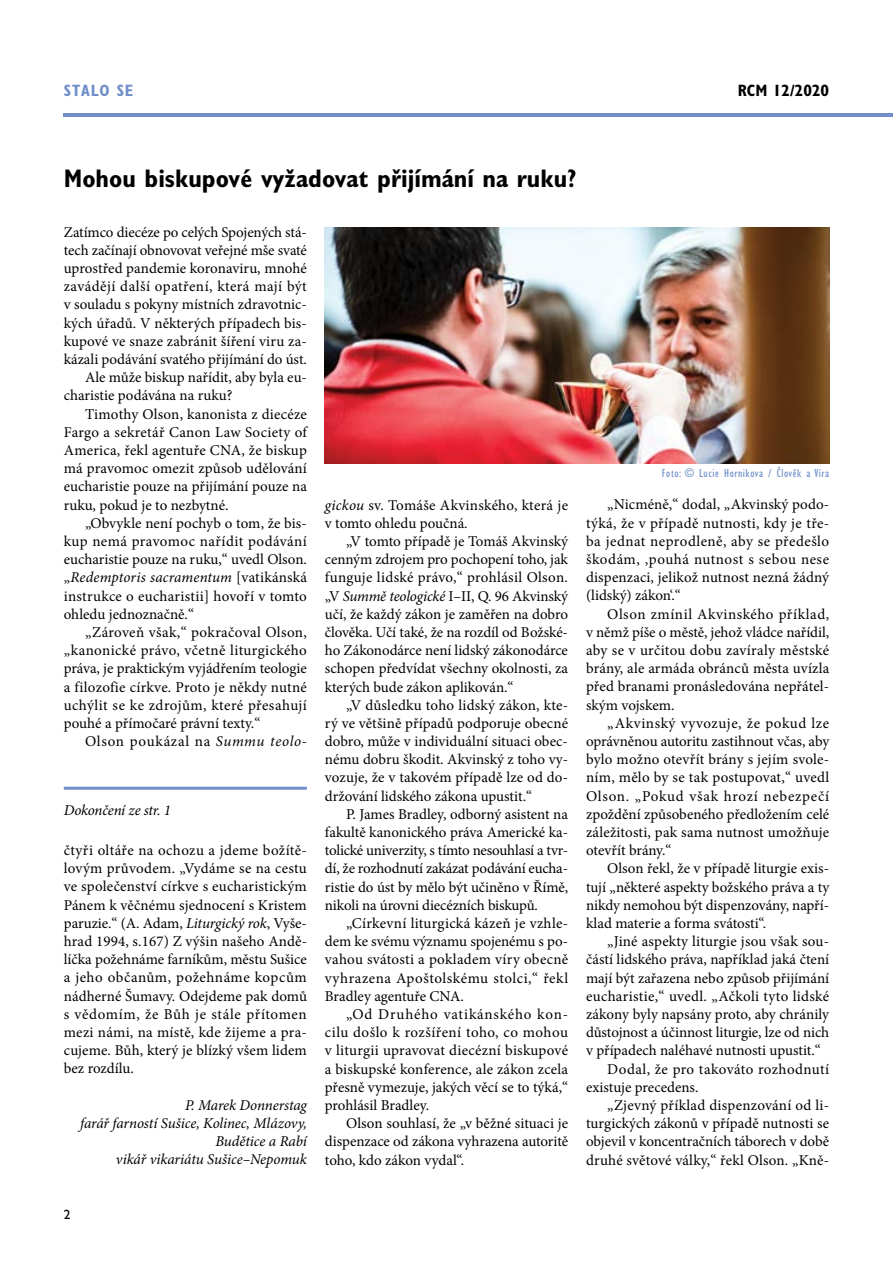
<style>
.page{position:relative;width:893px;height:1263px;background:#fff}
.page>*{position:absolute;margin:0;border:0;box-sizing:border-box;transform-origin:0 0}
.t1{font:700 condensed 25.5px "Gill Sans Std";color:#000}
.t2{font:700 condensed 16.5px "Gill Sans Std";color:#000}
.t3{font:700 condensed 16.5px "Gill Sans Std";color:#708fc9}
.t4{font:15px/18.1px "Minion Pro";letter-spacing:.005em;color:#000;text-align:justify}
.t5{font:italic 15px/18.1px "Minion Pro";letter-spacing:-.005em;color:#000;text-align:right}
.t6{font:15px "Minion Pro";letter-spacing:.025em;color:#000}
.t7{font:15px "Minion Pro";letter-spacing:.03em;color:#000}
.t8{font:15px "Minion Pro";letter-spacing:.05em;color:#000}
.t9{font:13.5px "Gill Sans Std";color:#000}
.t10{font:condensed 12px "Gill Sans Std";letter-spacing:.05em;color:#708fc9}
.s1{font-style:normal}
.s2{font-style:italic}
</style>
<div class="page">
<hr style="left:64px;top:113px;width:829px;height:4px;background:#708fc9">
<hr style="left:64px;top:787px;width:243px;height:3px;background:#708fc9">
<img style="left:325px;top:227px;width:504px;height:236px">
<p class="t3" style="left:64px;top:81px;width:71px">stalo se</p>
<p class="t2" style="left:738px;top:81px;width:93px">RCM 12/2020</p>
<h1 class="t1" style="left:64px;top:164px;width:514px">Mohou biskupové vyžadovat přijímání na ruku?</h1>
<p class="t4" style="left:64px;top:223px;width:245px">Zatímco diecéze po celých Spojených stá-</p>
<p class="t4" style="left:64px;top:241px;width:245px">tech začínají obnovovat veřejné mše svaté</p>
<p class="t4" style="left:64px;top:259px;width:245px">uprostřed pandemie koronaviru, mnohé</p>
<p class="t7" style="left:64px;top:276px;width:245px">zavádějí další opatření, která mají být</p>
<p class="t4" style="left:64px;top:296px;width:245px">v souladu s pokyny místních zdravotnic-</p>
<p class="t4" style="left:64px;top:314px;width:245px">kých úřadů. V některých případech bis-</p>
<p class="t4" style="left:64px;top:332px;width:245px">kupové ve snaze zabránit šíření viru za-</p>
<p class="t4" style="left:64px;top:350px;width:245px">kázali podávání svatého přijímání do úst.</p>
<p class="t4" style="left:85px;top:368px;width:223px">Ale může biskup nařídit, aby byla eu-</p>
<p class="t4" style="left:64px;top:387px;width:170px">charistie podávána na ruku?</p>
<p class="t4" style="left:85px;top:405px;width:223px">Timothy Olson, kanonista z diecéze</p>
<p class="t4" style="left:64px;top:423px;width:245px">Fargo a sekretář Canon Law Society of</p>
<p class="t4" style="left:64px;top:441px;width:245px">America, řekl agentuře CNA, že biskup</p>
<p class="t4" style="left:64px;top:459px;width:245px">má pravomoc omezit způsob udělování</p>
<p class="t4" style="left:64px;top:478px;width:245px">eucharistie pouze na přijímání pouze na</p>
<p class="t4" style="left:64px;top:496px;width:166px">ruku, pokud je to nezbytné.</p>
<p class="t4" style="left:85px;top:514px;width:223px">„Obvykle není pochyb o tom, že bis-</p>
<p class="t6" style="left:64px;top:531px;width:245px">kup nemá pravomoc nařídit podávání</p>
<p class="t4" style="left:64px;top:550px;width:245px">eucharistie pouze na ruku,“ uvedl Olson.</p>
<p class="t5" style="left:64px;top:568px;width:245px"><span class="s1">„</span>Redemptoris sacramentum <span class="s1">[vatikánská</span></p>
<p class="t4" style="left:64px;top:587px;width:245px">instrukce o eucharistii] hovoří v tomto</p>
<p class="t4" style="left:64px;top:605px;width:132px">ohledu jednoznačně.“</p>
<p class="t6" style="left:85px;top:622px;width:223px">„Zároveň však,“ pokračoval Olson,</p>
<p class="t6" style="left:64px;top:640px;width:245px">„kanonické právo, včetně liturgického</p>
<p class="t4" style="left:64px;top:659px;width:245px">práva, je praktickým vyjádřením teologie</p>
<p class="t4" style="left:64px;top:678px;width:245px">a filozofie církve. Proto je někdy nutné</p>
<p class="t6" style="left:64px;top:695px;width:245px">uchýlit se ke zdrojům, které přesahují</p>
<p class="t4" style="left:64px;top:714px;width:198px">pouhé a přímočaré právní texty.“</p>
<p class="t8" style="left:85px;top:731px;width:223px">Olson poukázal na <span class="s2">Summu teolo-</span></p>
<p class="t4" style="left:325px;top:496px;width:245px"><span class="s2">gickou</span> sv. Tomáše Akvinského, která je v tomto ohledu poučná.</p>
<p class="t4" style="left:325px;top:532px;width:245px;text-indent:21px">„V tomto případě je Tomáš Akvinský cenným zdrojem pro pochopení toho, jak funguje lidské právo,“ prohlásil Olson. „V <span class="s2">Summě teologické</span> I–II, Q. 96 Akvinský učí, že každý zákon je zaměřen na dobro člověka. Učí také, že na rozdíl od Božské&shy;ho Zákonodárce není lidský zákonodárce schopen předvídat všechny okolnosti, za kterých bude zákon aplikován.“</p>
<p class="t4" style="left:325px;top:696px;width:245px;text-indent:21px">„V důsledku toho lidský zákon, kte&shy;rý ve většině případů podporuje obecné dobro, může v individuální situaci obec&shy;nému dobru škodit. Akvinský z toho vy&shy;vozuje, že v takovém případě lze od do&shy;držování lidského zákona upustit.“</p>
<p class="t4" style="left:325px;top:805px;width:245px;text-indent:21px">P. James Bradley, odborný asistent na fakultě kanonického práva Americké ka&shy;tolické univerzity, s tímto nesouhlasí a tvr&shy;dí, že rozhodnutí zakázat podávání eucha&shy;ristie do úst by mělo být učiněno v Římě, nikoli na úrovni diecézních biskupů.</p>
<p class="t4" style="left:325px;top:914px;width:245px;text-indent:21px">„Církevní liturgická kázeň je vzhle&shy;dem ke svému významu spojenému s po&shy;vahou svátosti a pokladem víry obecně vyhrazena Apoštolskému stolci,“ řekl Bradley agentuře CNA.</p>
<p class="t4" style="left:325px;top:1005px;width:245px;text-indent:21px">„Od Druhého vatikánského kon&shy;cilu došlo k rozšíření toho, co mohou v liturgii upravovat diecézní biskupové a biskupské konference, ale zákon zcela přesně vymezuje, jakých věcí se to týká,“ prohlásil Bradley.</p>
<p class="t4" style="left:325px;top:1114px;width:245px;text-indent:21px">Olson souhlasí, že „v běžné situaci je dispenzace od zákona vyhrazena autoritě toho, kdo zákon vydal“.</p>
<p class="t5" style="left:64px;top:801px;width:109px">Dokončení ze str. 1</p>
<p class="t4" style="left:64px;top:841px;width:245px">čtyři oltáře na ochozu a jdeme božítě&shy;lovým průvodem. „Vydáme se na cestu ve společenství církve s eucharistickým Pánem k věčnému sjednocení s Kristem paruzie.“ (A. Adam, <span class="s2">Liturgický rok</span>, Vyše&shy;hrad 1994, s.167) Z výšin našeho Andě&shy;líčka požehnáme farníkům, městu Sušice a jeho občanům, požehnáme kopcům nádherné Šumavy. Odejdeme pak domů s vědomím, že Bůh je stále přítomen mezi námi, na místě, kde žijeme a pra&shy;cujeme. Bůh, který je blízký všem lidem bez rozdílu.</p>
<p class="t5" style="left:80px;top:1096px;width:228px">P. Marek Donnerstag<br>farář farností Sušice, Kolinec, Mlázovy,<br>Budětice a Rabí<br>vikář vikariátu Sušice–Nepomuk</p>
<p class="t10" style="left:662px;top:466px;width:169px">Foto: © Lucie Hornikova / Člověk a Víra</p>
<p class="t4" style="left:586px;top:496px;width:245px;text-indent:21px">„Nicméně,“ dodal, „Akvinský podo&shy;týká, že v případě nutnosti, kdy je tře&shy;ba jednat neprodleně, aby se předešlo škodám, ‚pouhá nutnost s sebou nese dispenzaci, jelikož nutnost nezná žádný (lidský) zákon‘.“</p>
<p class="t4" style="left:586px;top:605px;width:245px;text-indent:21px">Olson zmínil Akvinského příklad, v němž píše o městě, jehož vládce nařídil, aby se v určitou dobu zavíraly městské brány, ale armáda obránců města uvízla před branami pronásledována nepřátel&shy;ským vojskem.</p>
<p class="t4" style="left:586px;top:714px;width:245px;text-indent:21px">„Akvinský vyvozuje, že pokud lze oprávněnou autoritu zastihnout včas, aby bylo možno otevřít brány s jejím svole&shy;ním, mělo by se tak postupovat,“ uvedl Olson. „Pokud však hrozí nebezpečí zpoždění způsobeného předložením celé záležitosti, pak sama nutnost umožňuje otevřít brány.“</p>
<p class="t4" style="left:586px;top:859px;width:245px;text-indent:21px">Olson řekl, že v případě liturgie exis&shy;tují „některé aspekty božského práva a ty nikdy nemohou být dispenzovány, napří&shy;klad materie a forma svátosti“.</p>
<p class="t4" style="left:607px;top:932px;width:223px">„Jiné aspekty liturgie jsou však sou-</p>
<p class="t4" style="left:586px;top:950px;width:245px">částí lidského práva, například jaká čtení</p>
<p class="t4" style="left:586px;top:969px;width:245px">mají být zařazena nebo způsob přijímání</p>
<p class="t4" style="left:586px;top:987px;width:245px">eucharistie,“ uvedl. „Ačkoli tyto lidské</p>
<p class="t4" style="left:586px;top:1005px;width:245px">zákony byly napsány proto, aby chránily</p>
<p class="t4" style="left:586px;top:1023px;width:245px">důstojnost a účinnost liturgie, lze od nich</p>
<p class="t4" style="left:586px;top:1041px;width:236px">v případech naléhavé nutnosti upustit.“</p>
<p class="t7" style="left:607px;top:1059px;width:223px">Dodal, že pro takováto rozhodnutí</p>
<p class="t4" style="left:586px;top:1078px;width:114px">existuje precedens.</p>
<p class="t4" style="left:607px;top:1096px;width:223px">„Zjevný příklad dispenzování od li-</p>
<p class="t4" style="left:586px;top:1114px;width:245px">turgických zákonů v případě nutnosti se</p>
<p class="t4" style="left:586px;top:1132px;width:245px">objevil v koncentračních táborech v době</p>
<p class="t4" style="left:586px;top:1151px;width:245px">druhé světové války,“ řekl Olson. „Kně-</p>
<p class="t9" style="left:64px;top:1207px;width:8px">2</p>
</div>
